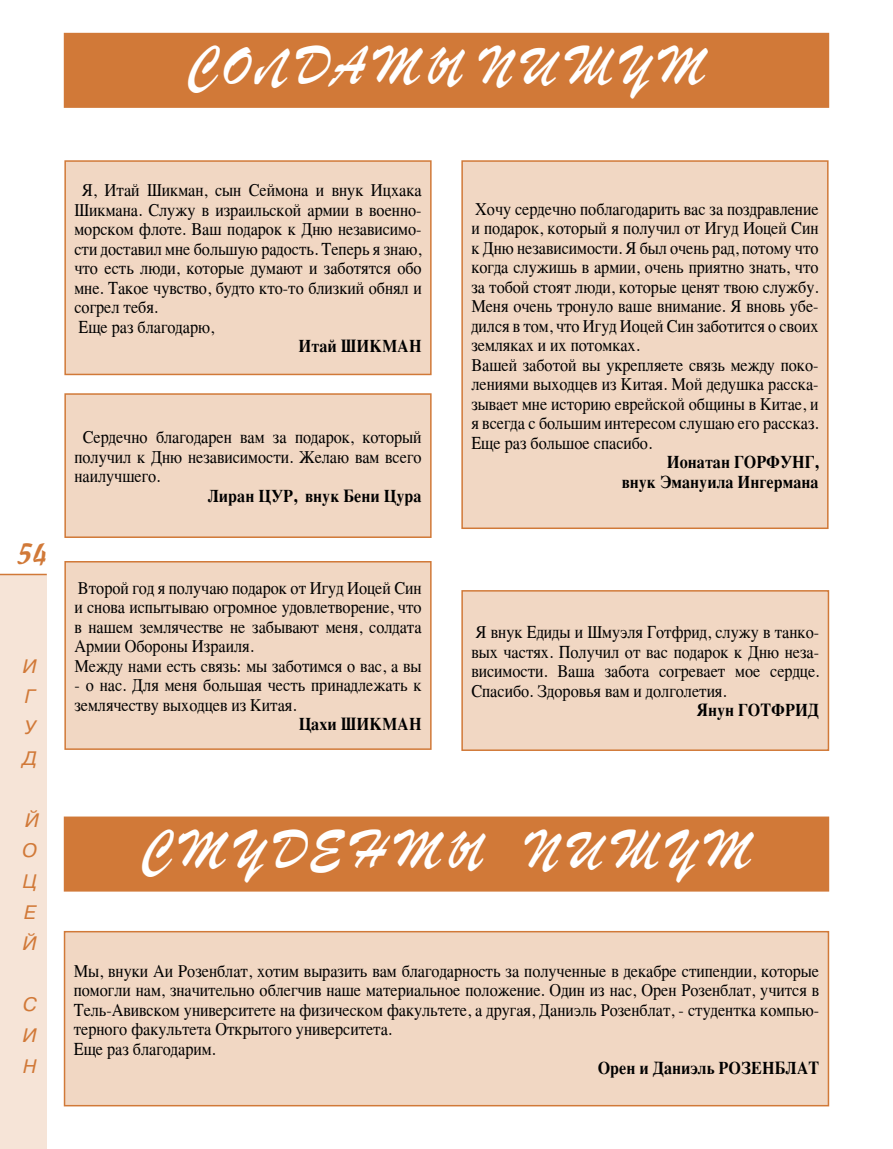
<style>
.page{position:relative;width:893px;height:1149px;background:#fff}
.page>*{position:absolute;margin:0;border:0;box-sizing:border-box;transform-origin:0 0}
.t1{font:52.5px "Parsek";letter-spacing:.075em;color:#fff;scale:.9 1}
.t2{font:27px "Cascade Script";color:#d17938}
.t3{font:italic 19.5px/30.8px "Pragmatica C";color:#d17938;text-align:justify}
.t4{font:18px/19.5px "Times";color:#000;scale:.9 1}
.t5{font:700 18px/19.5px "Times";color:#000;text-align:right;scale:.9 1}
</style>
<div class="page">
<div style="left:0;top:574px;width:47px;height:574px;background:#f6e4d7"></div>
<hr style="left:0;top:573px;width:47px;height:2px;background:#d17938">
<div style="left:64px;top:33px;width:765px;height:75px;background:#d17938"></div>
<div style="left:65px;top:161px;width:366px;height:213px;background:#f1d7c3"></div>
<div style="left:64px;top:160px;width:368px;height:215px;border:2px solid #d17938"></div>
<div style="left:65px;top:394px;width:366px;height:143px;background:#f1d7c3"></div>
<div style="left:64px;top:393px;width:368px;height:145px;border:2px solid #d17938"></div>
<div style="left:65px;top:561px;width:366px;height:188px;background:#f1d7c3"></div>
<div style="left:64px;top:561px;width:368px;height:188px;border:2px solid #d17938"></div>
<div style="left:462px;top:590px;width:366px;height:160px;background:#f1d7c3"></div>
<div style="left:461px;top:590px;width:368px;height:160px;border:2px solid #d17938"></div>
<div style="left:462px;top:161px;width:366px;height:367px;background:#f1d7c3"></div>
<div style="left:461px;top:160px;width:368px;height:369px;border:2px solid #d17938"></div>
<div style="left:64px;top:816px;width:765px;height:75px;background:#d17938"></div>
<div style="left:65px;top:931px;width:763px;height:174px;background:#f1d7c3"></div>
<div style="left:64px;top:930px;width:765px;height:176px;border:2px solid #d17938"></div>
<h1 class="t1" style="left:188px;top:36px;width:576px">СОЛДАТЫ ПИШУТ</h1>
<h2 class="t2" style="left:17px;top:537px;width:32px">54</h2>
<p class="t3" style="left:23px;top:650px;width:16px">И Г У Д</p>
<p class="t3" style="left:22px;top:804px;width:18px;text-align:left">Й<br>O<br>Ц<br>Е<br>Й</p>
<p class="t3" style="left:23px;top:988px;width:16px">С И Н</p>
<p class="t4" style="left:74px;top:179px;width:387px;text-indent:8px">Я, Итай Шикман, сын Сеймона и внук Ицхака Шикмана. Служу в израильской армии в военно&shy;морском флоте. Ваш подарок к Дню независимо&shy;сти доставил мне большую радость. Теперь я знаю, что есть люди, которые думают и заботятся обо мне. Такое чувство, будто кто-то близкий обнял и согрел тебя.<br>Еще раз благодарю,</p>
<p class="t5" style="left:299px;top:334px;width:138px">Итай ШИКМАН</p>
<p class="t4" style="left:74px;top:425px;width:387px;text-align:justify;text-indent:8px">Сердечно благодарен вам за подарок, который получил к Дню независимости. Желаю вам всего наилучшего.</p>
<p class="t5" style="left:208px;top:483px;width:239px">Лиран ЦУР, внук Бени Цура</p>
<p class="t4" style="left:74px;top:576px;width:387px">Второй год я получаю подарок от Игуд Иоцей Син и снова испытываю огромное удовлетворение, что в нашем землячестве не забывают меня, солдата Армии Обороны Израиля.<br>Между нами есть связь: мы заботимся о вас, а вы</p>
<p class="t4" style="left:74px;top:674px;width:387px">- о нас. Для меня большая честь принадлежать к землячеству выходцев из Китая.</p>
<p class="t5" style="left:299px;top:712px;width:138px">Цахи ШИКМАН</p>
<p class="t4" style="left:471px;top:197px;width:387px">Хочу сердечно поблагодарить вас за поздравление и подарок, который я получил от Игуд Иоцей Син к Дню независимости. Я был очень рад, потому что когда служишь в армии, очень приятно знать, что за тобой стоят люди, которые ценят твою службу.<br>Меня очень тронуло ваше внимание. Я вновь убе&shy;дился в том, что Игуд Иоцей Син заботится о своих земляках и их потомках.<br>Вашей заботой вы укрепляете связь между поко&shy;лениями выходцев из Китая. Мой дедушка расска&shy;зывает мне историю еврейской общины в Китае, и я всегда с большим интересом слушаю его рассказ.<br>Еще раз большое спасибо.</p>
<p class="t5" style="left:622px;top:450px;width:220px">Ионатан ГОРФУНГ,<br>внук Эмануила Ингермана</p>
<p class="t4" style="left:471px;top:620px;width:388px;text-align:justify">Я внук Едиды и Шмуэля Готфрид, служу в танко&shy;вых частях. Получил от вас подарок к Дню неза&shy;висимости. Ваша забота согревает мое сердце.<br>Спасибо. Здоровья вам и долголетия.</p>
<p class="t5" style="left:696px;top:698px;width:138px">Янун ГОТФРИД</p>
<h1 class="t1" style="left:142px;top:819px;width:678px">СТУДЕНТЫ ПИШУТ</h1>
<p class="t4" style="left:74px;top:958px;width:830px">Мы, внуки Аи Розенблат, хотим выразить вам благодарность за полученные в декабре стипендии, которые помогли нам, значительно облегчив наше материальное положение. Один из нас, Орен Розенблат, учится в Тель-Авивском университете на физическом факультете, а другая, Даниэль Розенблат, - студентка компью&shy;терного факультета Открытого университета.<br>Еще раз благодарим.</p>
<p class="t5" style="left:598px;top:1056px;width:248px">Орен и Даниэль РОЗЕНБЛАТ</p>
</div>
